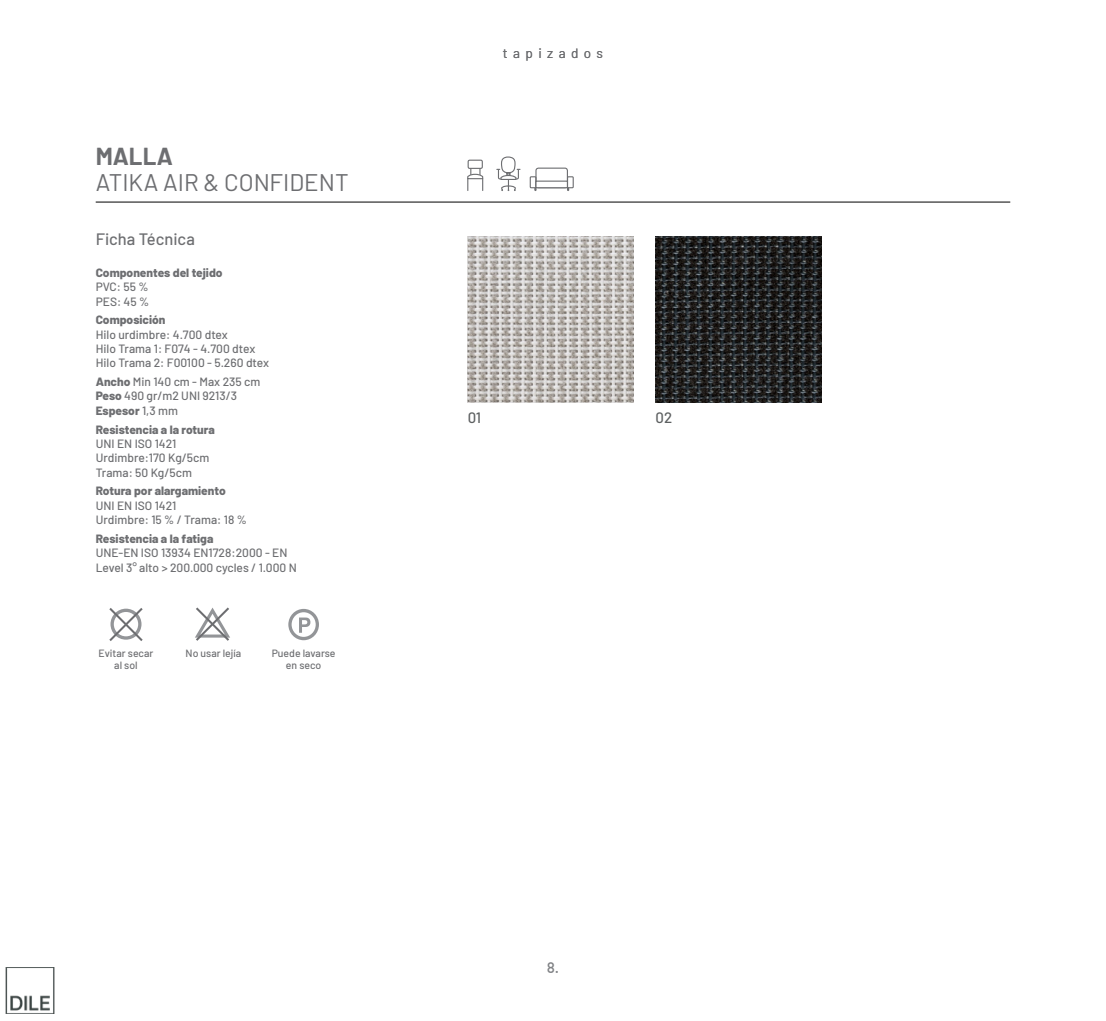
<style>
.page{position:relative;width:1106px;height:1021px;background:#fff}
.page>*{position:absolute;margin:0;border:0;box-sizing:border-box;transform-origin:0 0}
.t1{font:24px "Barlow";color:#6d6e71}
.t2{font:700 24px "Barlow";color:#6d6e71}
.t3{font:500 16.5px "Barlow";color:#6d6e71}
.t4{font:500 15px "Barlow";color:#5d6061}
.t5{font:15px "DIN Medium Alternate";color:#808285}
.t6{font:13.5px "Barlow";letter-spacing:.4em;color:#6d6e71}
.t7{font:500 12px/14.4px "Barlow";color:#6d6e71}
.t8{font:800 12px "Barlow";color:#6d6e71}
.t9{font:500 10.5px/12px "Barlow";color:#6d6e71;text-align:center}
.s1{font-weight:800}
</style>
<div class="page">
<img style="left:467px;top:236px;width:166px;height:166px">
<svg style="left:195px;top:607px;width:35px;height:34px"></svg>
<svg style="left:288px;top:609px;width:31px;height:31px"></svg>
<svg style="left:109px;top:608px;width:34px;height:33px"></svg>
<hr style="left:96px;top:202px;width:914px;height:1px;background:#000">
<svg style="left:497px;top:156px;width:23px;height:35px"></svg>
<div style="left:535px;top:167px;width:33px;height:21px;border:1px solid #6d6e71;border-radius:3px"></div>
<div style="left:567px;top:176px;width:7px;height:12px;border:1px solid #6d6e71"></div>
<div style="left:529px;top:176px;width:7px;height:12px;border:1px solid #6d6e71"></div>
<div style="left:535px;top:180px;width:33px;height:8px;background:#fff;border:1px solid #6d6e71"></div>
<svg style="left:467px;top:169px;width:17px;height:21px"></svg>
<div style="left:467px;top:160px;width:16px;height:9px;border:1px solid #6d6e71"></div>
<img style="left:655px;top:236px;width:166px;height:166px">
<img style="left:6px;top:967px;width:48px;height:46px">
<h1 class="t2" style="left:96px;top:139px;width:79px">MALLA</h1>
<h1 class="t1" style="left:96px;top:165px;width:254px">ATIKA AIR &amp; CONFIDENT</h1>
<h2 class="t3" style="left:96px;top:227px;width:101px">Ficha Técnica</h2>
<p class="t8" style="left:96px;top:263px;width:128px">Componentes del tejido</p>
<p class="t7" style="left:96px;top:278px;width:55px">PVC: 55 %<br>PES: 45 %</p>
<p class="t8" style="left:96px;top:311px;width:71px">Composición</p>
<p class="t7" style="left:96px;top:326px;width:175px">Hilo urdimbre: 4.700 dtex<br>Hilo Trama 1: F074 - 4.700 dtex<br>Hilo Trama 2: F00100 - 5.260 dtex</p>
<p class="t7" style="left:96px;top:373px;width:166px"><span class="s1">Ancho</span> Min 140 cm - Max 235 cm<br><span class="s1">Peso</span> 490 gr/m2 UNI 9213/3<br><span class="s1">Espesor</span> 1,3 mm</p>
<p class="t8" style="left:96px;top:420px;width:121px">Resistencia a la rotura</p>
<p class="t7" style="left:96px;top:435px;width:115px">UNI EN ISO 1421<br>Urdimbre:170 Kg/5cm<br>Trama: 50 Kg/5cm</p>
<p class="t8" style="left:96px;top:482px;width:132px">Rotura por alargamiento</p>
<p class="t7" style="left:96px;top:497px;width:153px">UNI EN ISO 1421<br>Urdimbre: 15 % / Trama: 18 %</p>
<p class="t8" style="left:96px;top:529px;width:119px">Resistencia a la fatiga</p>
<p class="t7" style="left:96px;top:545px;width:202px">UNE-EN ISO 13934 EN1728:2000 - EN<br>Level 3° alto &gt; 200.000 cycles / 1.000 N</p>
<p class="t9" style="left:98px;top:646px;width:56px">Evitar secar</p>
<p class="t9" style="left:186px;top:646px;width:57px">No usar lejía</p>
<p class="t9" style="left:114px;top:658px;width:25px">al sol</p>
<p class="t9" style="left:272px;top:646px;width:65px">Puede lavarse en seco</p>
<p class="t6" style="left:503px;top:43px;width:102px">tapizados</p>
<p class="t4" style="left:467px;top:406px;width:15px">01</p>
<p class="t4" style="left:655px;top:406px;width:18px">02</p>
<p class="t5" style="left:547px;top:958px;width:14px">8.</p>
</div>
